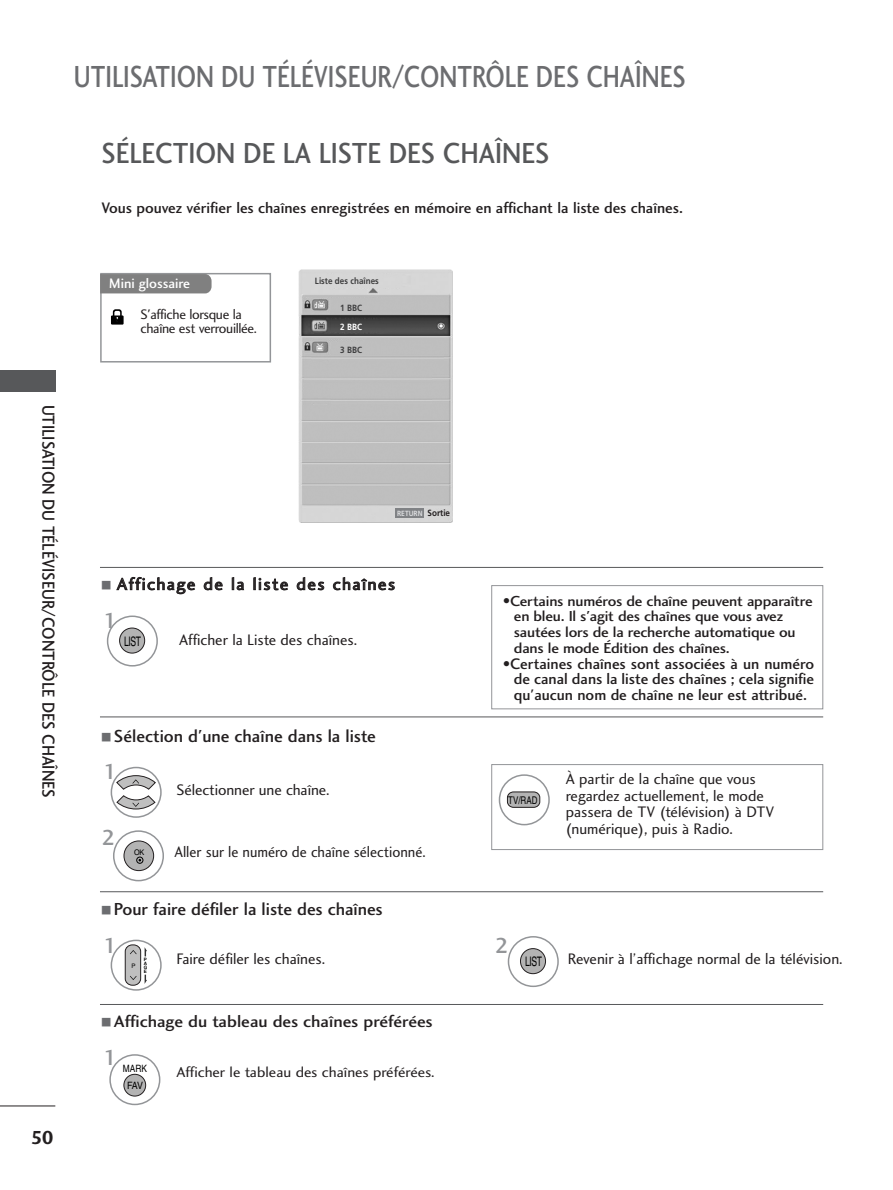
<style>
.page{position:relative;width:893px;height:1190px;background:#fff}
.page>*{position:absolute;margin:0;border:0;box-sizing:border-box;transform-origin:0 0}
.t1{font:31.5px "Charlotte Sans Medium Plain";color:#6c6d70;scale:.8 1}
.t2{font:30px "Charlotte Sans Medium Plain";color:#57585a;scale:.9 1}
.t3{font:22.5px "Charlotte Sans Medium Plain";color:#939598}
.t4{font:19.5px "Charlotte Sans Bold Plain";color:#231f20}
.t5{font:18px "Charlotte Sans Medium Plain";color:#231f20}
.t6{font:18px "Charlotte Sans Medium Plain";color:#231f20;scale:.9 1}
.t7{font:17.1px "Charlotte Sans Medium Plain";color:#231f20;scale:1.05 1}
.t8{font:17.1px "Charlotte Sans Book Plain";letter-spacing:.08em;color:#231f20;scale:1.05 1}
.t9{font:15.75px/16.5px "Charlotte Sans Book Plain";color:#231f20}
.t10{font:15.75px/15.8px "Charlotte Sans Medium Plain";color:#231f20;text-align:justify}
.t11{font:15.75px "Charlotte Sans Book Plain";color:#231f20;scale:.95 1}
.t12{font:15px/15.8px "Charlotte Sans Medium Plain";letter-spacing:-.015em;color:#231f20;scale:1.05 1}
.t13{font:15px "Charlotte Sans Book Plain";color:#231f20;scale:1.05 1}
.t14{font:14.25px/13.5px "Charlotte Sans Book Plain";letter-spacing:-.025em;color:#231f20}
.t15{font:14.25px "Charlotte Sans Medium Plain";color:#fff}
.t16{font:13.2px "Helvetica";letter-spacing:-.05em;color:#000;scale:.65 1}
.t17{font:10.65px "Helvetica";color:#000;scale:.75 1}
.t18{font:10.05px "Helvetica";color:#000;scale:.83 1}
.t19{font:10.05px "Helvetica";color:#000;scale:.88 1}
.t20{font:700 9px "Frutiger";color:#3e3e3f;scale:.9 1}
.t21{font:700 9px "Frutiger";color:#fff;scale:.9 1}
.t22{font:7.8px "Helvetica";color:#000;scale:.94 1}
.t23{font:700 7.5px "Frutiger";color:#dcdddf;scale:.9 1}
.t24{font:6.15px "Helvetica";color:#000}
.t25{font:700 4.5px/4.2px "Helvetica";color:#000;text-align:justify}
.s1{font-size:9px;color:#231f20}
.s2{font-family:"FZDING33";font-size:9.75px;color:#6c6d70}
.s3{font-family:"Charlotte Sans Book Plain";font-size:15.75px}
.s4{font-family:"Charlotte Sans Book Plain"}
</style>
<div class="page">
<div style="left:100px;top:273px;width:171px;height:89px;border:2px solid #939598"></div>
<div style="left:101px;top:274px;width:110px;height:19px;background:#808080"></div>
<div style="left:111px;top:315px;width:13px;height:9px;background:#000"></div>
<svg style="left:113px;top:309px;width:9px;height:12px"></svg>
<div style="left:119px;top:627px;width:26px;height:26px;background:#b3b3b3;border:1px solid #231f20;border-radius:50%"></div>
<div style="left:107px;top:615px;width:51px;height:51px;border:2px solid #939598;border-radius:50%"></div>
<hr style="left:100px;top:567px;width:723px;height:1px;background:#57585a">
<hr style="left:100px;top:716px;width:723px;height:1px;background:#57585a">
<div style="left:491px;top:585px;width:332px;height:124px;border:1px solid #939598"></div>
<div style="left:491px;top:764px;width:332px;height:86px;border:1px solid #939598"></div>
<hr style="left:100px;top:891px;width:723px;height:1px;background:#57585a">
<hr style="left:100px;top:1004px;width:723px;height:1px;background:#57585a">
<img style="left:299px;top:270px;width:154px;height:252px">
<div style="left:395px;top:508px;width:29px;height:10px;background:#808285"></div>
<div style="left:124px;top:840px;width:30px;height:31px;background:#b3b3b3;border:1px solid #231f20;border-radius:50%"></div>
<div style="left:136px;top:856px;width:7px;height:7px;border:1px solid #000;border-radius:50%"></div>
<div style="left:113px;top:830px;width:51px;height:51px;border:2px solid #939598;border-radius:50%"></div>
<svg style="left:116px;top:775px;width:40px;height:14px"></svg>
<svg style="left:116px;top:795px;width:39px;height:14px"></svg>
<div style="left:111px;top:766px;width:51px;height:51px;border:2px solid #939598;border-radius:50%"></div>
<div style="left:125px;top:944px;width:16px;height:41px;background:#bfbfbf;border:1px solid #231f20;border-radius:7px"></div>
<svg style="left:130px;top:950px;width:7px;height:4px"></svg>
<svg style="left:130px;top:976px;width:7px;height:4px"></svg>
<svg style="left:145px;top:948px;width:2px;height:8px"></svg>
<svg style="left:145px;top:974px;width:2px;height:9px"></svg>
<div style="left:111px;top:939px;width:51px;height:51px;border:2px solid #939598;border-radius:50%"></div>
<div style="left:124px;top:1074px;width:22px;height:22px;background:#b3b3b3;border:1px solid #231f20;border-radius:50%"></div>
<div style="left:109px;top:1054px;width:51px;height:51px;border:2px solid #939598;border-radius:50%"></div>
<div style="left:507px;top:791px;width:33px;height:16px;background:#b3b3b3;border:1px solid #231f20;border-radius:6px"></div>
<div style="left:498px;top:774px;width:51px;height:51px;border:2px solid #939598;border-radius:50%"></div>
<div style="left:520px;top:948px;width:26px;height:26px;background:#b3b3b3;border:1px solid #231f20;border-radius:50%"></div>
<div style="left:507px;top:936px;width:51px;height:51px;border:2px solid #939598;border-radius:50%"></div>
<hr style="left:0;top:1105px;width:55px;height:1px;background:#231f20">
<div style="left:0;top:370px;width:55px;height:21px;background:#57585a"></div>
<h1 class="t1" style="left:74px;top:64px;width:766px">UTILISATION DU TÉLÉVISEUR/CONTRÔLE DES CHAÎNES</h1>
<h2 class="t2" style="left:101px;top:141px;width:499px">SÉLECTION DE LA LISTE DES CHAÎNES</h2>
<p class="t10" style="left:101px;top:202px;width:583px">Vous pouvez vérifier les chaînes enregistrées en mémoire en affichant la liste des chaînes.</p>
<p class="t6" style="left:55px;top:404px;width:438px;rotate:90deg">UTILISATION DU TÉLÉVISEUR/CONTRÔLE DES CHAÎNES</p>
<p class="t4" style="left:31px;top:1129px;width:25px">50</p>
<p class="t15" style="left:109px;top:278px;width:82px">Mini glossaire</p>
<p class="t14" style="left:140px;top:309px;width:118px">S'affiche lorsque la chaîne est verrouillée.</p>
<p class="t20" style="left:315px;top:277px;width:72px">Liste des chaînes</p>
<p class="t20" style="left:340px;top:304px;width:26px">1 BBC</p>
<p class="t21" style="left:340px;top:323px;width:26px">2 BBC</p>
<p class="t20" style="left:340px;top:346px;width:26px">3 BBC</p>
<p class="t23" style="left:397px;top:510px;width:60px">RETURN <span class="s1">Sortie</span></p>
<p class="t8" style="left:101px;top:577px;width:281px"><span class="s2">A</span> Affichage de la liste des chaînes</p>
<h3 class="t3" style="left:104px;top:611px;width:15px">1</h3>
<p class="t16" style="left:124px;top:636px;width:27px">LIST</p>
<p class="t9" style="left:179px;top:632px;width:179px">Afficher la Liste des chaînes.</p>
<p class="t5" style="left:101px;top:728px;width:276px"><span class="s2">A</span> Sélection d'une chaîne dans la liste</p>
<h3 class="t3" style="left:104px;top:763px;width:15px">1</h3>
<h3 class="t3" style="left:102px;top:828px;width:15px">2</h3>
<p class="t22" style="left:134px;top:849px;width:12px">OK</p>
<p class="t9" style="left:176px;top:783px;width:155px">Sélectionner une chaîne.</p>
<p class="t11" style="left:174px;top:845px;width:266px">Aller sur le numéro de chaîne sélectionné.</p>
<p class="t5" style="left:101px;top:902px;width:283px"><span class="s2">A</span> Pour faire défiler la liste des chaînes</p>
<h3 class="t3" style="left:104px;top:936px;width:15px">1</h3>
<p class="t24" style="left:132px;top:963px;width:6px">P</p>
<p class="t25" style="left:144px;top:957px;width:5px">P A G E</p>
<p class="t9" style="left:176px;top:952px;width:150px">Faire défiler les chaînes.</p>
<p class="t7" style="left:101px;top:1014px;width:317px"><span class="s2">A</span> Affichage du tableau des chaînes préférées</p>
<h3 class="t3" style="left:104px;top:1049px;width:15px">1</h3>
<p class="t18" style="left:123px;top:1064px;width:31px">MARK</p>
<p class="t19" style="left:127px;top:1081px;width:20px">FAV</p>
<p class="t13" style="left:176px;top:1065px;width:247px">Afficher le tableau des chaînes préférées.</p>
<p class="t12" style="left:514px;top:594px;width:286px;text-indent:-11px"><span class="s3">•</span>Certains numéros de chaîne peuvent apparaître en bleu. Il s'agit des chaînes que vous avez sautées lors de la recherche automatique ou dans le mode Édition des chaînes.</p>
<p class="t10" style="left:514px;top:657px;width:302px;text-indent:-11px"><span class="s4">•</span>Certaines chaînes sont associées à un numéro de canal dans la liste des chaînes ; cela signifie qu'aucun nom de chaîne ne leur est attribué.</p>
<p class="t17" style="left:508px;top:796px;width:41px">TV/RAD</p>
<p class="t9" style="left:565px;top:772px;width:210px">À partir de la chaîne que vous regardez actuellement, le mode passera de TV (télévision) à DTV (numérique), puis à Radio.</p>
<h3 class="t3" style="left:495px;top:936px;width:15px">2</h3>
<p class="t16" style="left:525px;top:956px;width:27px">LIST</p>
<p class="t9" style="left:568px;top:952px;width:276px">Revenir à l’affichage normal de la télévision.</p>
</div>
